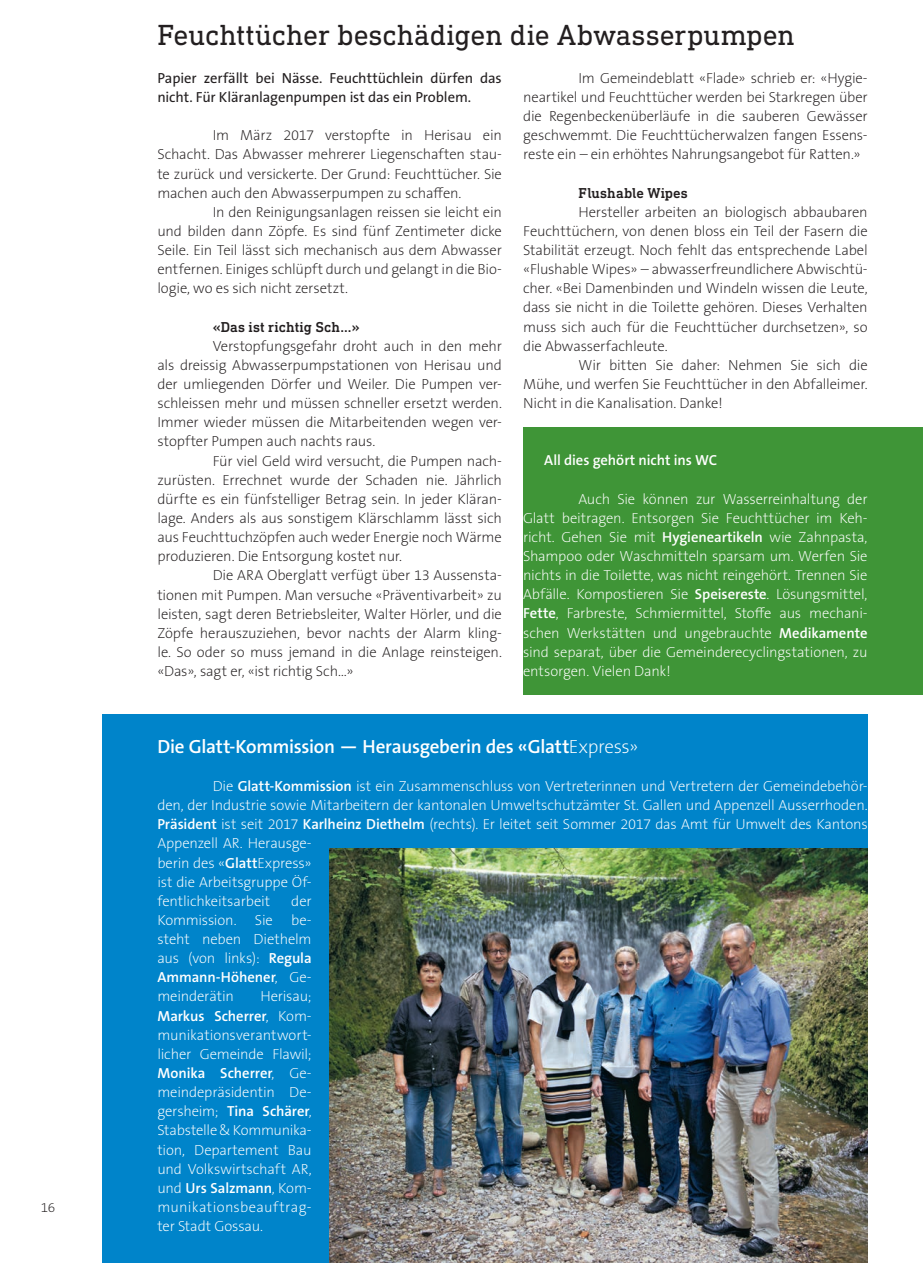
<style>
.page{position:relative;width:923px;height:1263px;background:#fff}
.page>*{position:absolute;margin:0;border:0;box-sizing:border-box;transform-origin:0 0}
.t1{font:29.7px "DIN Next Slab Pro";color:#231f20}
.t2{font:600 19.2px "The Sans B W6";letter-spacing:-.015em;color:#fff}
.t3{font:200 14.7px/19.2px "The Sans B W2";letter-spacing:-.01em;color:#231f20;text-align:justify}
.t4{font:200 14.7px/19.2px "The Sans B W2";letter-spacing:-.01em;color:#fff;text-align:justify}
.t5{font:600 14.7px "The Sans B W6";letter-spacing:-.005em;color:#fff}
.t6{font:14.7px/19.2px "The Sans B W5 Plain";letter-spacing:-.01em;color:#231f20}
.t7{font:200 14.7px/19.2px "The Sans B W2";letter-spacing:.01em;color:#fff}
.t8{font:500 14.7px "DIN Next Slab Pro";letter-spacing:.01em;color:#231f20}
.t9{font:200 13.5px "The Sans B W2";color:#231f20}
.s1{font-family:"The Sans B W6";font-weight:600}
.s2{font-family:"The Sans B W2";font-weight:200}
</style>
<div class="page">
<div style="left:102px;top:714px;width:765px;height:549px;background:#0084ca"></div>
<div style="left:523px;top:427px;width:400px;height:268px;background:#3f9537"></div>
<img style="left:330px;top:848px;width:537px;height:415px">
<p class="t9" style="left:41px;top:1199px;width:16px">16</p>
<h1 class="t1" style="left:157px;top:17px;width:639px">Feuchttücher beschädigen die Abwasserpumpen</h1>
<p class="t6" style="left:157px;top:68px;width:346px">Papier zerfällt bei Nässe. Feuchttüchlein dürfen das nicht. Für Kläranlagenpumpen ist das ein Problem.</p>
<p class="t3" style="left:157px;top:126px;width:346px;text-indent:55px">Im März 2017 verstopfte in Herisau ein Schacht. Das Abwasser mehrerer Liegenschaften stau&shy;te zurück und versickerte. Der Grund: Feuchttücher. Sie machen auch den Abwasserpumpen zu schaffen.</p>
<p class="t3" style="left:157px;top:202px;width:346px;text-indent:55px">In den Reinigungsanlagen reissen sie leicht ein und bilden dann Zöpfe. Es sind fünf Zentimeter dicke Seile. Ein Teil lässt sich mechanisch aus dem Abwasser entfernen. Einiges schlüpft durch und gelangt in die Bio&shy;logie, wo es sich nicht zersetzt.</p>
<p class="t8" style="left:213px;top:318px;width:148px">«Das ist richtig Sch...»</p>
<p class="t3" style="left:157px;top:336px;width:346px;text-indent:55px">Verstopfungsgefahr droht auch in den mehr als dreissig Abwasserpumpstationen von Herisau und der umliegenden Dörfer und Weiler. Die Pumpen ver&shy;schleissen mehr und müssen schneller ersetzt werden.<br>Immer wieder müssen die Mitarbeitenden wegen ver&shy;stopfter Pumpen auch nachts raus.</p>
<p class="t3" style="left:157px;top:451px;width:346px;text-indent:55px">Für viel Geld wird versucht, die Pumpen nach&shy;zurüsten. Errechnet wurde der Schaden nie. Jährlich dürfte es ein fünfstelliger Betrag sein. In jeder Kläran&shy;lage. Anders als aus sonstigem Klärschlamm lässt sich aus Feuchttuchzöpfen auch weder Energie noch Wärme produzieren. Die Entsorgung kostet nur.</p>
<p class="t3" style="left:157px;top:566px;width:346px;text-indent:55px">Die ARA Oberglatt verfügt über 13 Aussensta&shy;tionen mit Pumpen. Man versuche «Präventivarbeit» zu leisten, sagt deren Betriebsleiter, Walter Hörler, und die Zöpfe herauszuziehen, bevor nachts der Alarm kling&shy;le. So oder so muss jemand in die Anlage reinsteigen. «Das», sagt er, «ist richtig Sch...»</p>
<p class="t3" style="left:523px;top:68px;width:346px;text-indent:55px">Im Gemeindeblatt «Flade» schrieb er: «Hygie&shy;neartikel und Feuchttücher werden bei Starkregen über die Regenbeckenüberläufe in die sauberen Gewässer geschwemmt. Die Feuchttücherwalzen fangen Essens&shy;reste ein – ein erhöhtes Nahrungsangebot für Ratten.»</p>
<p class="t8" style="left:578px;top:184px;width:111px">Flushable Wipes</p>
<p class="t3" style="left:523px;top:202px;width:346px;text-indent:55px">Hersteller arbeiten an biologisch abbaubaren Feuchttüchern, von denen bloss ein Teil der Fasern die Stabilität erzeugt. Noch fehlt das entsprechende Label «Flushable Wipes» – abwasserfreundlichere Abwischtü&shy;cher. «Bei Damenbinden und Windeln wissen die Leute, dass sie nicht in die Toilette gehören. Dieses Verhalten muss sich auch für die Feuchttücher durchsetzen», so die Abwasserfachleute.</p>
<p class="t3" style="left:523px;top:355px;width:346px;text-indent:55px">Wir bitten Sie daher: Nehmen Sie sich die Mühe, und werfen Sie Feuchttücher in den Abfalleimer.<br>Nicht in die Kanalisation. Danke!</p>
<p class="t5" style="left:544px;top:451px;width:174px">All dies gehört nicht ins WC</p>
<p class="t4" style="left:523px;top:489px;width:346px;text-indent:55px">Auch Sie können zur Wasserreinhaltung der Glatt beitragen. Entsorgen Sie Feuchttücher im Keh&shy;richt. Gehen Sie mit <span class="s1">Hygieneartikeln</span> wie Zahnpasta, Shampoo oder Waschmitteln sparsam um. Werfen Sie nichts in die Toilette, was nicht reingehört. Trennen Sie Abfälle. Kompostieren Sie <span class="s1">Speisereste</span>. Lösungsmittel, <span class="s1">Fette</span>, Farbreste, Schmiermittel, Stoffe aus mechani&shy;schen Werkstätten und ungebrauchte <span class="s1">Medikamente </span>sind separat, über die Gemeinderecyclingstationen, zu entsorgen. Vielen Dank!</p>
<h2 class="t2" style="left:157px;top:734px;width:482px">Die Glatt-Kommission — Herausgeberin des «Glatt<span class="s2">Express»</span></h2>
<p class="t4" style="left:157px;top:776px;width:712px;text-align:left;text-indent:55px">Die <span class="s1">Glatt-Kommission</span> ist ein Zusammenschluss von Vertreterinnen und Vertretern der Gemeindebehör&shy;den, der Industrie sowie Mitarbeitern der kantonalen Umweltschutzämter St. Gallen und Appenzell Ausserrhoden.<br><span class="s1">Präsident</span> ist seit 2017 <span class="s1">Karlheinz Diethelm</span> (rechts). Er leitet seit Sommer 2017 das Amt für Umwelt des Kantons Appenzell AR. Herausge-<br>berin des «<span class="s1">Glatt</span>Express»<br>ist die Arbeitsgruppe Öf-<br>fentlichkeitsarbeit</p>
<p class="t4" style="left:291px;top:891px;width:22px">der</p>
<p class="t4" style="left:157px;top:910px;width:156px;text-indent:134px">be&shy;steht neben Diethelm aus (von links): <span class="s1">Regula</span></p>
<p class="t5" style="left:157px;top:968px;width:156px">Ammann-Höhener<span class="s2">, Ge-</span></p>
<p class="t4" style="left:157px;top:987px;width:78px">meinderätin</p>
<p class="t4" style="left:260px;top:987px;width:53px">Herisau;</p>
<p class="t5" style="left:157px;top:1006px;width:156px">Markus Scherrer<span class="s2">, Kom-</span></p>
<p class="t4" style="left:157px;top:1025px;width:156px">munikationsverantwort&shy;licher Gemeinde Flawil;</p>
<p class="t5" style="left:157px;top:1063px;width:156px">Monika Scherrer<span class="s2">, Ge-</span></p>
<p class="t4" style="left:157px;top:1083px;width:156px">meindepräsidentin De-</p>
<p class="t5" style="left:157px;top:1102px;width:156px"><span class="s2">gersheim;</span> Tina Schärer<span class="s2">,</span></p>
<p class="t4" style="left:157px;top:1121px;width:156px">Stabstelle &amp; Kommunika&shy;tion, Departement Bau und Volkswirtschaft AR,</p>
<p class="t5" style="left:157px;top:1178px;width:156px"><span class="s2">und</span> Urs Salzmann<span class="s2">, Kom-</span></p>
<p class="t7" style="left:157px;top:1197px;width:156px">munikationsbeauftrag&shy;ter Stadt Gossau.</p>
<p class="t4" style="left:157px;top:910px;width:81px">Kommission.</p>
<p class="t4" style="left:255px;top:910px;width:19px">Sie</p>
</div>
